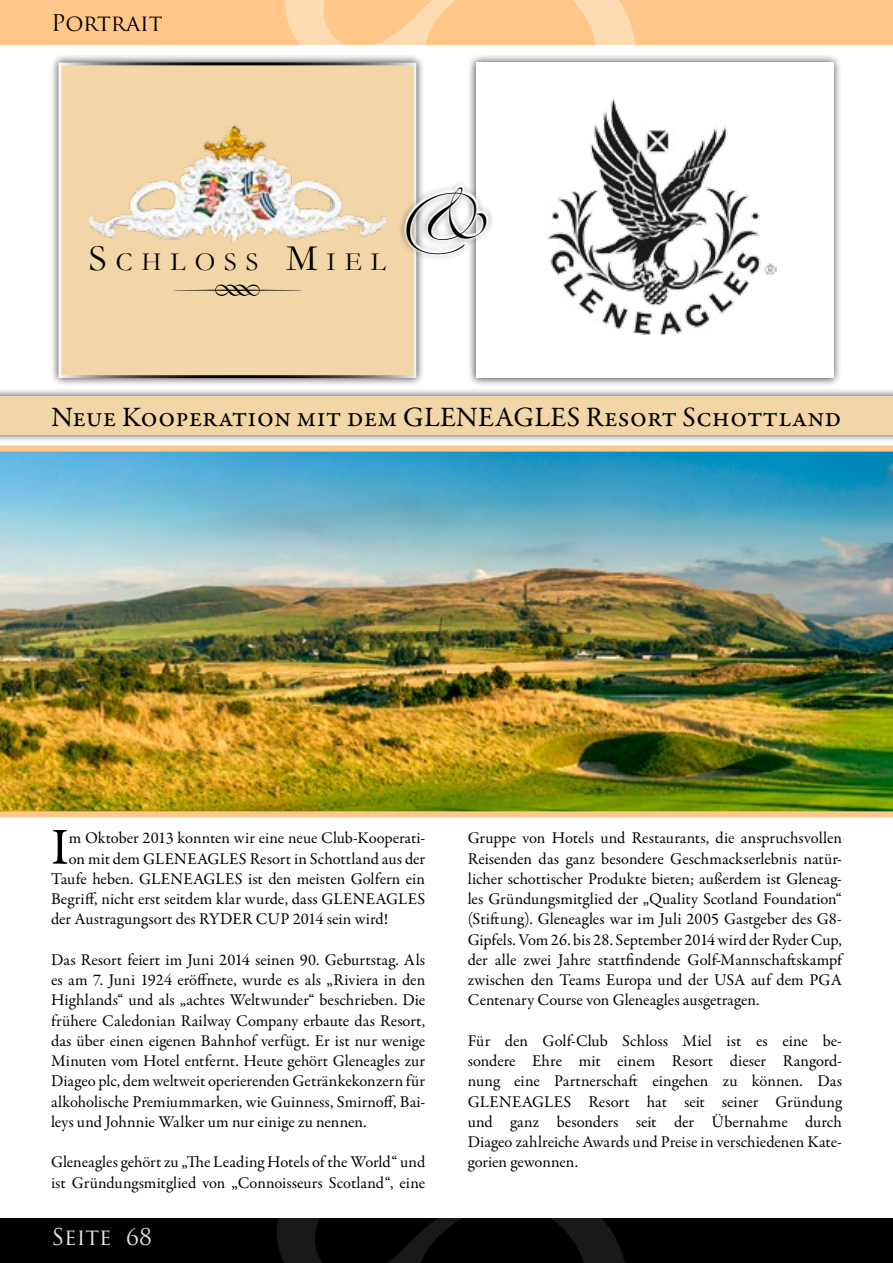
<style>
.page{position:relative;width:893px;height:1263px;background:#fff}
.page>*{position:absolute;margin:0;border:0;box-sizing:border-box;transform-origin:0 0}
.t1{font:72.3px "Type Embellishments One Let Plain";color:#000}
.t2{font:52.05px "Garamond Premr Pro";color:#000}
.t3{font:43.35px "Zapfino";color:#000}
.t4{font:28.2px "Garamond Premr Pro";color:#000}
.t5{font:26.25px "Garamond";letter-spacing:.345em;color:#000}
.t6{font:22.5px "Trajan Pro";color:#000}
.t7{font:22.5px "Trajan Pro";color:#fff}
.t8{font:16.5px/20.2px "Garamond Premr Pro";letter-spacing:.005em;color:#000;text-align:justify}
.s1{font-size:37.65px}
</style>
<div class="page">
<div style="left:51px;top:55px;width:373px;height:331px;background:#000;opacity:.75"></div>
<div style="left:60px;top:64px;width:355px;height:313px;background:#f2d6a8"></div>
<div style="left:59px;top:62px;width:357px;height:316px;border:3px solid #fff"></div>
<img style="left:89px;top:126px;width:297px;height:115px">
<div style="left:0;top:389px;width:893px;height:54px;background:#000;opacity:.75"></div>
<div style="left:0;top:396px;width:893px;height:39px;background:#f2d6a8"></div>
<div style="left:468px;top:55px;width:374px;height:331px;background:#000;opacity:.75"></div>
<div style="left:476px;top:62px;width:358px;height:316px;background:#fff"></div>
<div style="left:397px;top:180px;width:98px;height:82px;background:#000;opacity:.75"></div>
<svg style="left:404px;top:184px;width:86px;height:72px"></svg>
<img style="left:0;top:446px;width:893px;height:371px">
<img style="left:547px;top:126px;width:229px;height:209px">
<div style="left:0;top:0;width:893px;height:45px;background:#ffc88a"></div>
<div style="left:0;top:1218px;width:893px;height:45px;background:#000"></div>
<svg style="left:277px;top:1218px;width:348px;height:45px"></svg>
<svg style="left:274px;top:55px;width:362px;height:117px"></svg>
<h3 class="t6" style="left:51px;top:8px;width:113px">Portrait</h3>
<h3 class="t5" style="left:89px;top:246px;width:299px"><span class="s1">S</span>CHLOSS <span class="s1">M</span>IEL</h3>
<h1 class="t1" style="left:171px;top:262px;width:135px">R</h1>
<h3 class="t3" style="left:399px;top:199px;width:97px">&amp;</h3>
<h3 class="t4" style="left:51px;top:400px;width:792px">Neue Kooperation mit dem GLENEAGLES Resort Schottland</h3>
<h2 class="t2" style="left:51px;top:816px;width:19px">I</h2>
<p class="t8" style="left:69px;top:828px;width:358px">m Oktober 2013 konnten wir eine neue Club-Kooperati-</p>
<p class="t8" style="left:69px;top:849px;width:358px">on mit dem GLENEAGLES Resort in Schottland aus der</p>
<p class="t8" style="left:51px;top:869px;width:376px">Taufe heben. GLENEAGLES ist den meisten Golfern ein</p>
<p class="t8" style="left:51px;top:889px;width:376px">Begriff, nicht erst seitdem klar wurde, dass GLENEAGLES</p>
<p class="t8" style="left:51px;top:909px;width:339px">der Austragungsort des RYDER CUP 2014 sein wird!</p>
<p class="t8" style="left:51px;top:950px;width:376px">Das Resort feiert im Juni 2014 seinen 90. Geburtstag. Als es am 7. Juni 1924 eröffnete, wurde es als „Riviera in den Highlands“ und als „achtes Weltwunder“ beschrieben. Die frühere Caledonian Railway Company erbaute das Resort, das über einen eigenen Bahnhof verfügt. Er ist nur wenige Minuten vom Hotel entfernt. Heute gehört Gleneagles zur Diageo plc, dem weltweit operierenden Getränkekonzern für alkoholische Premiummarken, wie Guinness, Smirnoff, Bai&shy;leys und Johnnie Walker um nur einige zu nennen.</p>
<p class="t8" style="left:51px;top:1152px;width:376px">Gleneagles gehört zu „The Leading Hotels of the World“ und ist Gründungsmitglied von „Connoisseurs Scotland“, eine</p>
<h3 class="t7" style="left:51px;top:1223px;width:102px">Seite 68</h3>
<p class="t8" style="left:468px;top:828px;width:378px">Gruppe von Hotels und Restaurants, die anspruchsvollen Reisenden das ganz besondere Geschmackserlebnis natür&shy;licher schottischer Produkte bieten; außerdem ist Gleneag&shy;les Gründungsmitglied der „Quality Scotland Foundation“ (Stiftung). Gleneagles war im Juli 2005 Gastgeber des G8- Gipfels. Vom 26. bis 28. September 2014 wird der Ryder Cup, der alle zwei Jahre stattfindende Golf-Mannschaftskampf zwischen den Teams Europa und der USA auf dem PGA Centenary Course von Gleneagles ausgetragen.</p>
<p class="t8" style="left:468px;top:1031px;width:376px">Für den Golf-Club Schloss Miel ist es eine be&shy;sondere Ehre mit einem Resort dieser Rangord&shy;nung eine Partnerschaft eingehen zu können. Das GLENEAGLES Resort hat seit seiner Gründung und ganz besonders seit der Übernahme durch Diageo zahlreiche Awards und Preise in verschiedenen Kate&shy;gorien gewonnen.</p>
</div>
